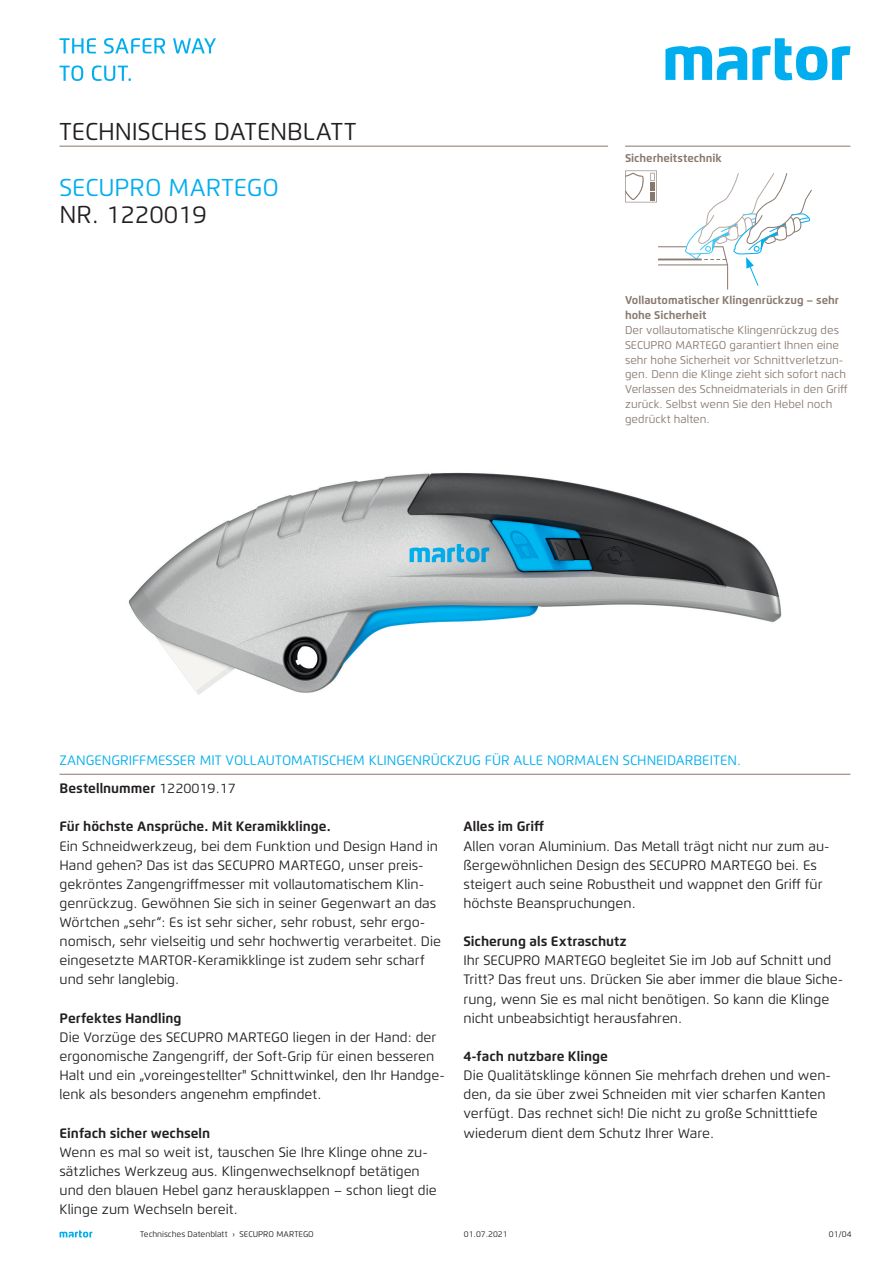
<style>
.page{position:relative;width:893px;height:1263px;background:#fff}
.page>*{position:absolute;margin:0;border:0;box-sizing:border-box;transform-origin:0 0}
.t1{font:24.3px "Flexo";color:#231f20}
.t2{font:24.3px "Flexo";color:#00aeef}
.t3{font:13.65px/19.2px "Flexo";color:#231f20}
.t4{font:700 13.65px "Flexo";color:#231f20}
.t5{font:13.65px/27.6px "Flexo";color:#00aeef}
.t6{font:11.25px/14.9px "Flexo";color:#89786e}
.t7{font:700 11.25px/14.9px "Flexo";color:#89786e}
.t8{font:8.25px "Flexo";color:#231f20}
.s1{font-weight:700;color:#231f20}
.s2{color:#231f20}
</style>
<div class="page">
<svg style="left:60px;top:1230px;width:32px;height:7px"></svg>
<img style="left:128px;top:472px;width:654px;height:223px">
<svg style="left:625px;top:171px;width:187px;height:119px"></svg>
<div style="left:650px;top:192px;width:5px;height:8px;background:#89786e"></div>
<div style="left:650px;top:182px;width:5px;height:8px;background:#89786e"></div>
<svg style="left:665px;top:38px;width:185px;height:42px"></svg>
<hr style="left:60px;top:774px;width:790px;height:1px;background:#89786e">
<hr style="left:625px;top:146px;width:225px;height:1px;background:#89786e">
<hr style="left:60px;top:146px;width:548px;height:1px;background:#89786e">
<svg style="left:60px;top:38px;width:36px;height:15px"></svg>
<svg style="left:104px;top:38px;width:61px;height:16px"></svg>
<svg style="left:173px;top:38px;width:43px;height:16px"></svg>
<svg style="left:60px;top:65px;width:23px;height:16px"></svg>
<svg style="left:92px;top:65px;width:39px;height:16px"></svg>
<h1 class="t1" style="left:60px;top:117px;width:298px">TECHNISCHES DATENBLATT</h1>
<h1 class="t2" style="left:60px;top:172px;width:221px">SECUPRO MARTEGO</h1>
<h1 class="t1" style="left:60px;top:200px;width:149px">NR. 1220019</h1>
<p class="t7" style="left:625px;top:150px;width:98px">Sicherheitstechnik</p>
<p class="t7" style="left:625px;top:293px;width:215px">Vollautomatischer Klingenrückzug – sehr hohe Sicherheit</p>
<p class="t6" style="left:625px;top:322px;width:224px">Der vollautomatische Klingenrückzug des SECUPRO MARTEGO garantiert Ihnen eine sehr hohe Sicherheit vor Schnittverletzun&shy;gen. Denn die Klinge zieht sich sofort nach Verlassen des Schneidmaterials in den Griff zurück. Selbst wenn Sie den Hebel noch gedrückt halten.</p>
<p class="t5" style="left:60px;top:747px;width:683px">ZANGENGRIFFMESSER MIT VOLLAUTOMATISCHEM KLINGENRÜCKZUG FÜR ALLE NORMALEN SCHNEIDARBEITEN.<br><span class="s1">Bestellnummer</span> <span class="s2">1220019.17</span></p>
<p class="t4" style="left:60px;top:818px;width:273px">Für höchste Ansprüche. Mit Keramikklinge.</p>
<p class="t3" style="left:60px;top:836px;width:383px">Ein Schneidwerkzeug, bei dem Funktion und Design Hand in Hand gehen? Das ist das SECUPRO MARTEGO, unser preis&shy;gekröntes Zangengriffmesser mit vollautomatischem Klin&shy;genrückzug. Gewöhnen Sie sich in seiner Gegenwart an das Wörtchen „sehr“: Es ist sehr sicher, sehr robust, sehr ergo&shy;nomisch, sehr vielseitig und sehr hochwertig verarbeitet. Die eingesetzte MARTOR-Keramikklinge ist zudem sehr scharf und sehr langlebig.</p>
<p class="t4" style="left:60px;top:1009px;width:124px">Perfektes Handling</p>
<p class="t3" style="left:60px;top:1027px;width:387px">Die Vorzüge des SECUPRO MARTEGO liegen in der Hand: der ergonomische Zangengriff, der Soft-Grip für einen besseren Halt und ein „voreingestellter" Schnittwinkel, den Ihr Handge&shy;lenk als besonders angenehm empfindet.</p>
<p class="t4" style="left:60px;top:1124px;width:152px">Einfach sicher wechseln</p>
<p class="t3" style="left:60px;top:1142px;width:379px">Wenn es mal so weit ist, tauschen Sie Ihre Klinge ohne zu&shy;sätzliches Werkzeug aus. Klingenwechselknopf betätigen und den blauen Hebel ganz herausklappen – schon liegt die Klinge zum Wechseln bereit.</p>
<p class="t4" style="left:463px;top:818px;width:82px">Alles im Griff</p>
<p class="t3" style="left:463px;top:836px;width:368px">Allen voran Aluminium. Das Metall trägt nicht nur zum au&shy;ßergewöhnlichen Design des SECUPRO MARTEGO bei. Es steigert auch seine Robustheit und wappnet den Griff für höchste Beanspruchungen.</p>
<p class="t4" style="left:463px;top:933px;width:165px">Sicherung als Extraschutz</p>
<p class="t3" style="left:463px;top:951px;width:381px">Ihr SECUPRO MARTEGO begleitet Sie im Job auf Schnitt und Tritt? Das freut uns. Drücken Sie aber immer die blaue Siche&shy;rung, wenn Sie es mal nicht benötigen. So kann die Klinge nicht unbeabsichtigt herausfahren.</p>
<p class="t4" style="left:463px;top:1048px;width:146px">4-fach nutzbare Klinge</p>
<p class="t3" style="left:463px;top:1066px;width:369px">Die Qualitätsklinge können Sie mehrfach drehen und wen&shy;den, da sie über zwei Schneiden mit vier scharfen Kanten verfügt. Das rechnet sich! Die nicht zu große Schnitttiefe wiederum dient dem Schutz Ihrer Ware.</p>
<p class="t8" style="left:140px;top:1229px;width:175px">Technisches Datenblatt › SECUPRO MARTEGO</p>
<p class="t8" style="left:464px;top:1229px;width:45px">01.07.2021</p>
<p class="t8" style="left:829px;top:1229px;width:24px">01/04</p>
</div>
